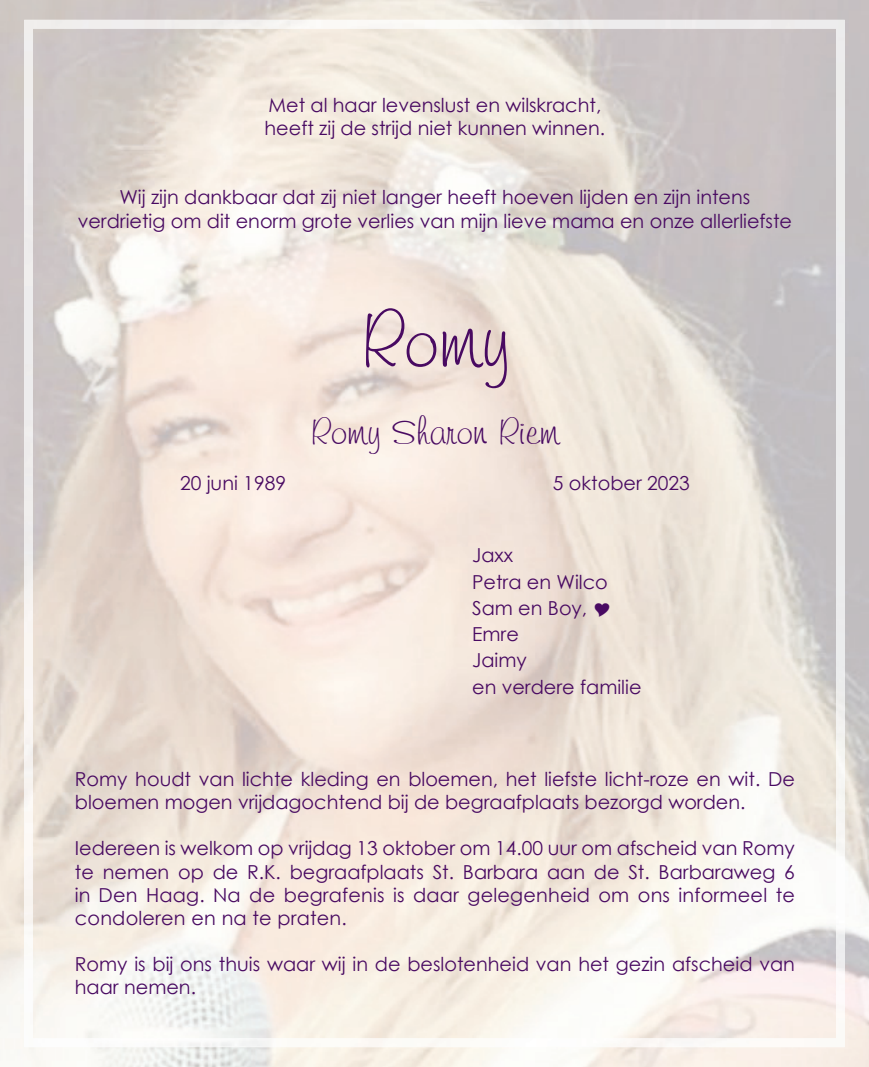
<style>
.page{position:relative;width:869px;height:1067px;background:#fff}
.page>*{position:absolute;margin:0;border:0;box-sizing:border-box;transform-origin:0 0}
.t1{font:85.75px "Kayleigh";color:#490a62}
.t2{font:40.25px "Kayleigh";color:#490a62}
.t3{font:19.25px/23.1px "Century Gothic";color:#490a62}
</style>
<div class="page">
<img style="left:0;top:0;width:868px;height:1067px">
<img style="left:24px;top:20px;width:820px;height:1027px">
<svg style="left:594px;top:603px;width:15px;height:13px"></svg>
<p class="t3" style="left:264px;top:93px;width:342px">Met al haar levenslust en wilskracht, heeft zij de strijd niet kunnen winnen.</p>
<p class="t3" style="left:78px;top:186px;width:715px;text-align:center">Wij zijn dankbaar dat zij niet langer heeft hoeven lijden en zijn intens verdrietig om dit enorm grote verlies van mijn lieve mama en onze allerliefste</p>
<h1 class="t1" style="left:359px;top:293px;width:152px">Romy</h1>
<h2 class="t2" style="left:310px;top:409px;width:250px">Romy Sharon Riem</h2>
<p class="t3" style="left:180px;top:471px;width:107px">20 juni 1989</p>
<p class="t3" style="left:552px;top:471px;width:138px">5 oktober 2023</p>
<p class="t3" style="left:472px;top:542px;width:171px;line-height:26.2px">Jaxx<br>Petra en Wilco<br>Sam en Boy,<br>Emre<br>Jaimy<br>en verdere familie</p>
<p class="t3" style="left:75px;top:767px;width:721px">Romy houdt van lichte kleding en bloemen, het liefste licht-roze en wit. De bloemen mogen vrijdagochtend bij de begraafplaats bezorgd worden.</p>
<p class="t3" style="left:75px;top:836px;width:721px;text-align:justify">Iedereen is welkom op vrijdag 13 oktober om 14.00 uur om afscheid van Romy te nemen op de R.K. begraafplaats St. Barbara aan de St. Barbaraweg 6 in Den Haag. Na de begrafenis is daar gelegenheid om ons informeel te condoleren en na te praten.</p>
<p class="t3" style="left:75px;top:952px;width:721px">Romy is bij ons thuis waar wij in de beslotenheid van het gezin afscheid van haar nemen.</p>
</div>
